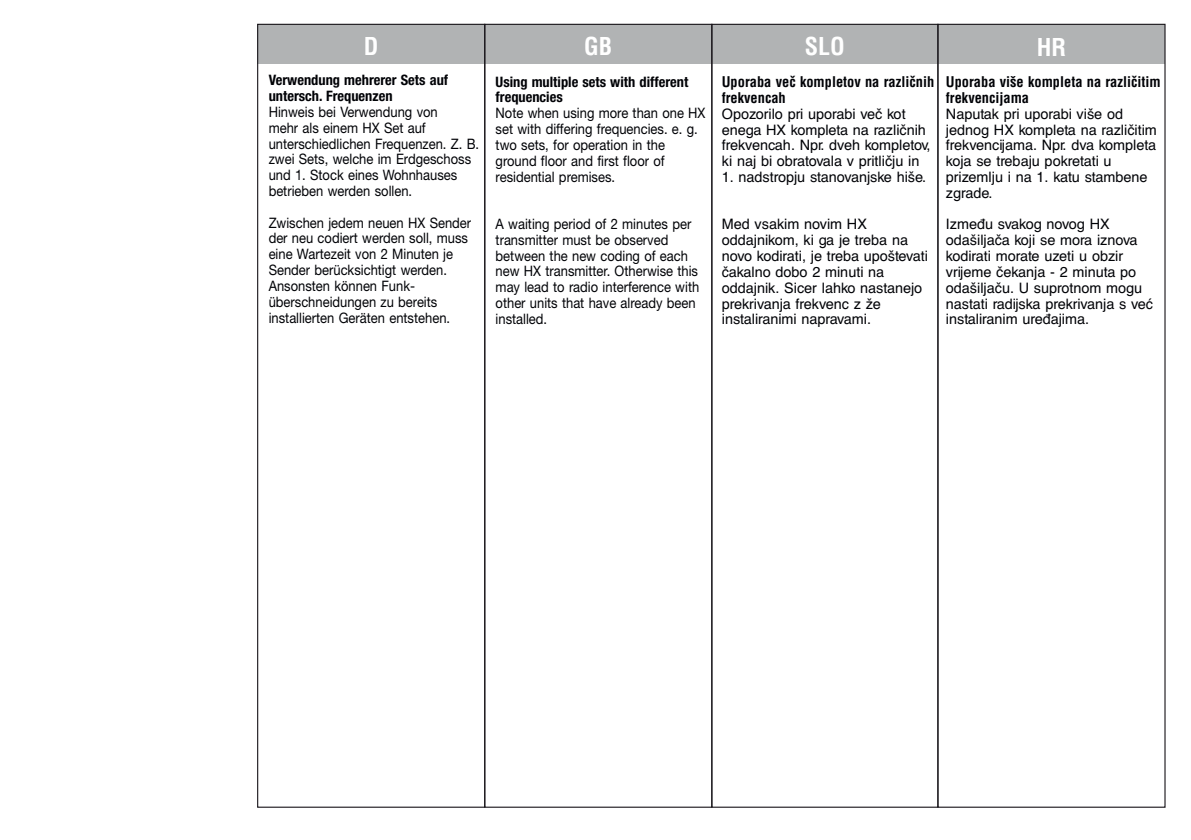
<style>
.page{position:relative;width:1191px;height:840px;background:#fff}
.page>*{position:absolute;margin:0;border:0;box-sizing:border-box;transform-origin:0 0}
.t1{font:700 condensed 24px "Helvetica";color:#fff}
.t2{font:14.4px/15.8px "Helvetica Neue";color:#000206;scale:.9 1}
.t3{font:14.4px/15.8px "Helvetica LTCE";color:#000206}
.t4{font:700 condensed 14.4px/15.8px "Helvetica Neue";color:#000206}
.t5{font:700 condensed 14.4px/15.8px "Helvetica LTCE";color:#000206}
</style>
<div class="page">
<div style="left:258px;top:24px;width:907px;height:39px;background:#b1b3b4"></div>
<div style="left:937px;top:24px;width:228px;height:783px;border:1px solid #1a171c"></div>
<h1 class="t1" style="left:364px;top:32px;width:16px">D</h1>
<h1 class="t1" style="left:584px;top:32px;width:30px">GB</h1>
<h1 class="t1" style="left:805px;top:32px;width:42px">SLO</h1>
<h1 class="t1" style="left:1036px;top:32px;width:31px">HR</h1>
<p class="t4" style="left:495px;top:73px;width:194px">Using multiple sets with different frequencies</p>
<p class="t2" style="left:495px;top:105px;width:235px">Note when using more than one HX set with differing frequencies. e. g. two sets, for operation in the ground floor and first floor of residential premises.</p>
<p class="t2" style="left:495px;top:216px;width:228px">A waiting period of 2 minutes per transmitter must be observed between the new coding of each new HX transmitter. Otherwise this may lead to radio interference with other units that have already been installed.</p>
<p class="t4" style="left:269px;top:72px;width:181px">Verwendung mehrerer Sets auf untersch. Frequenzen</p>
<p class="t2" style="left:269px;top:104px;width:235px">Hinweis bei Verwendung von<br>mehr als einem HX Set auf unterschiedlichen Frequenzen. Z. B. zwei Sets, welche im Erdgeschoss und 1. Stock eines Wohnhauses betrieben werden sollen.</p>
<p class="t2" style="left:269px;top:214px;width:226px">Zwischen jedem neuen HX Sender der neu codiert werden soll, muss eine Wartezeit von 2 Minuten je<br>Sender berücksichtigt werden.<br>Ansonsten können Funk&shy;überschneidungen zu bereits installierten Geräten entstehen.</p>
<p class="t5" style="left:946px;top:74px;width:216px">Uporaba više kompleta na različitim frekvencijama</p>
<p class="t3" style="left:946px;top:106px;width:212px">Naputak pri uporabi više od jednog HX kompleta na različitim frekvencijama. Npr. dva kompleta koja se trebaju pokretati u prizemlju i na 1. katu stambene zgrade.</p>
<p class="t3" style="left:946px;top:216px;width:209px">Između svakog novog HX odašiljača koji se mora iznova kodirati morate uzeti u obzir vrijeme čekanja - 2 minuta po odašiljaču. U suprotnom mogu nastati radijska prekrivanja s već instaliranim uređajima.</p>
<p class="t5" style="left:722px;top:74px;width:214px">Uporaba več kompletov na različnih frekvencah</p>
<p class="t3" style="left:722px;top:106px;width:210px">Opozorilo pri uporabi več kot enega HX kompleta na različnih frekvencah. Npr. dveh kompletov, ki naj bi obratovala v pritličju in</p>
<p class="t3" style="left:722px;top:169px;width:206px">1. nadstropju stanovanjske hiše.</p>
<p class="t3" style="left:722px;top:216px;width:208px">Med vsakim novim HX oddajnikom, ki ga je treba na novo kodirati, je treba upoštevati čakalno dobo 2 minuti na oddajnik. Sicer lahko nastanejo prekrivanja frekvenc z že instaliranimi napravami.</p>
</div>
